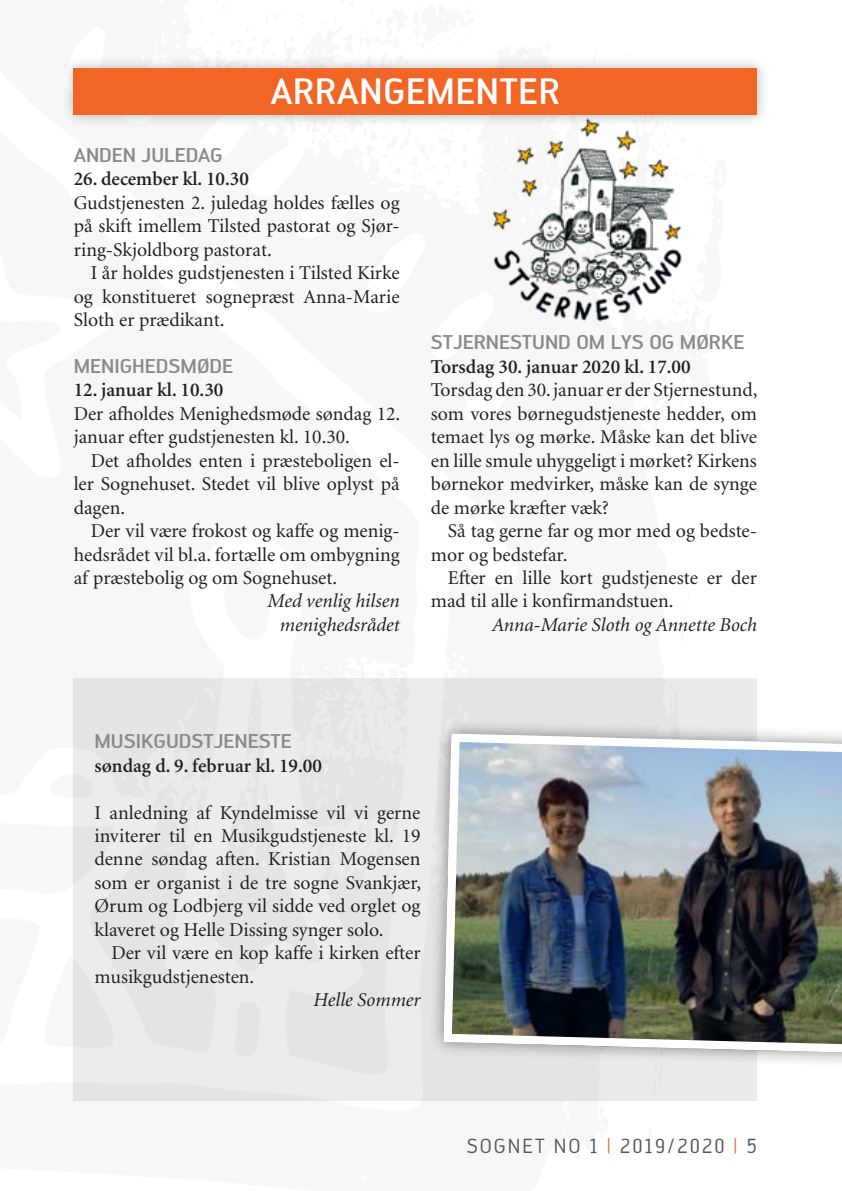
<style>
.page{position:relative;width:842px;height:1191px;background:#fff}
.page>*{position:absolute;margin:0;border:0;box-sizing:border-box;transform-origin:0 0}
.t1{font:500 36px "Engel";letter-spacing:.025em;color:#fff;scale:.95 1}
.t2{font:20px "Engel";letter-spacing:.1em;color:#57585a}
.Brødtxt_u_indr{font:19.6px/23.4px "Minion";color:#231f20;text-align:justify}
.Brødtxt_m_indr{font:19.6px/23.4px "Minion";color:#231f20;text-align:justify}
.Brødtxt_u_indr-2{font:600 19.6px "Minion";color:#231f20}
.Brødtxt_m_indr-2{font:italic 19.6px "Minion";color:#231f20}
.Arrangement_overskri{font:500 19.6px "Engel";color:#8a8a8e}
.s1{color:#f26625}
</style>
<div class="page">
<div style="left:518px;top:678px;width:211px;height:423px;background:#e5e4e3"></div>
<div style="left:73px;top:678px;width:445px;height:423px;background:#e9e8e6"></div>
<div style="left:61px;top:56px;width:708px;height:71px;background:#231f20;opacity:.3"></div>
<div style="left:74px;top:68px;width:683px;height:47px;background:#f26625"></div>
<img style="left:482px;top:115px;width:214px;height:207px">
<div style="left:428px;top:718px;width:414px;height:350px;background:#231f20;opacity:.5"></div>
<img style="left:439px;top:729px;width:403px;height:328px">
<p class="t1" style="left:271px;top:71px;width:306px">ARRANGEMENTER</p>
<p class="Arrangement_overskri" style="left:74px;top:143px;width:150px">ANDEN JULEDAG</p>
<p class="Brødtxt_u_indr-2" style="left:74px;top:169px;width:177px">26. december kl. 10.30</p>
<p class="Brødtxt_u_indr" style="left:74px;top:191px;width:328px">Gudstjenesten 2. juledag holdes fælles og på skift imellem Tilsted pastorat og Sjør&shy;ring-Skjoldborg pastorat.</p>
<p class="Brødtxt_m_indr" style="left:74px;top:262px;width:327px;text-indent:17px">I år holdes gudstjenesten i Tilsted Kirke og konstitueret sognepræst Anna-Marie Sloth er prædikant.</p>
<p class="Arrangement_overskri" style="left:74px;top:354px;width:161px">MENIGHEDSMØDE</p>
<p class="Brødtxt_u_indr-2" style="left:74px;top:380px;width:151px">12. januar kl. 10.30</p>
<p class="Brødtxt_u_indr" style="left:74px;top:402px;width:328px">Der afholdes Menighedsmøde søndag 12. januar efter gudstjenesten kl. 10.30.</p>
<p class="Brødtxt_m_indr" style="left:74px;top:449px;width:327px;text-indent:17px">Det afholdes enten i præsteboligen el&shy;ler Sognehuset. Stedet vil blive oplyst på dagen.</p>
<p class="Brødtxt_m_indr" style="left:74px;top:520px;width:327px;text-indent:17px">Der vil være frokost og kaffe og menig&shy;hedsrådet vil bl.a. fortælle om ombygning af præstebolig og om Sognehuset.</p>
<p class="Brødtxt_m_indr-2" style="left:268px;top:591px;width:134px">Med venlig hilsen</p>
<p class="Brødtxt_m_indr-2" style="left:280px;top:615px;width:121px">menighedsrådet</p>
<p class="Arrangement_overskri" style="left:431px;top:331px;width:315px">STJERNESTUND OM LYS OG MØRKE</p>
<p class="Brødtxt_u_indr-2" style="left:431px;top:357px;width:261px">Torsdag 30. januar 2020 kl. 17.00</p>
<p class="Brødtxt_u_indr" style="left:431px;top:379px;width:328px">Torsdag den 30. januar er der Stjernestund, som vores børnegudstjeneste hedder, om temaet lys og mørke. Måske kan det blive en lille smule uhyggeligt i mørket? Kirkens børnekor medvirker, måske kan de synge de mørke kræfter væk?</p>
<p class="Brødtxt_m_indr" style="left:431px;top:520px;width:327px;text-indent:17px">Så tag gerne far og mor med og bedste&shy;mor og bedstefar.</p>
<p class="Brødtxt_m_indr" style="left:431px;top:567px;width:327px;text-indent:17px">Efter en lille kort gudstjeneste er der mad til alle i konfirmandstuen.</p>
<p class="Brødtxt_m_indr-2" style="left:492px;top:615px;width:266px">Anna-Marie Sloth og Annette Boch</p>
<p class="Arrangement_overskri" style="left:94px;top:730px;width:199px">MUSIKGUDSTJENESTE</p>
<p class="Brødtxt_u_indr-2" style="left:94px;top:755px;width:229px">søndag d. 9. februar kl. 19.00</p>
<p class="Brødtxt_u_indr" style="left:94px;top:801px;width:328px">I anledning af Kyndelmisse vil vi gerne inviterer til en Musikgudstjeneste kl. 19 denne søndag aften. Kristian Mogensen som er organist i de tre sogne Svankjær, Ørum og Lodbjerg vil sidde ved orglet og klaveret og Helle Dissing synger solo.</p>
<p class="Brødtxt_m_indr" style="left:94px;top:942px;width:328px;text-indent:17px">Der vil være en kop kaffe i kirken efter musikgudstjenesten.</p>
<p class="Brødtxt_m_indr-2" style="left:314px;top:990px;width:108px">Helle Sommer</p>
<p class="t2" style="left:467px;top:1134px;width:292px">SOGNET NO 1 <span class="s1">|</span> 2019/2020 <span class="s1">|</span> 5</p>
</div>
